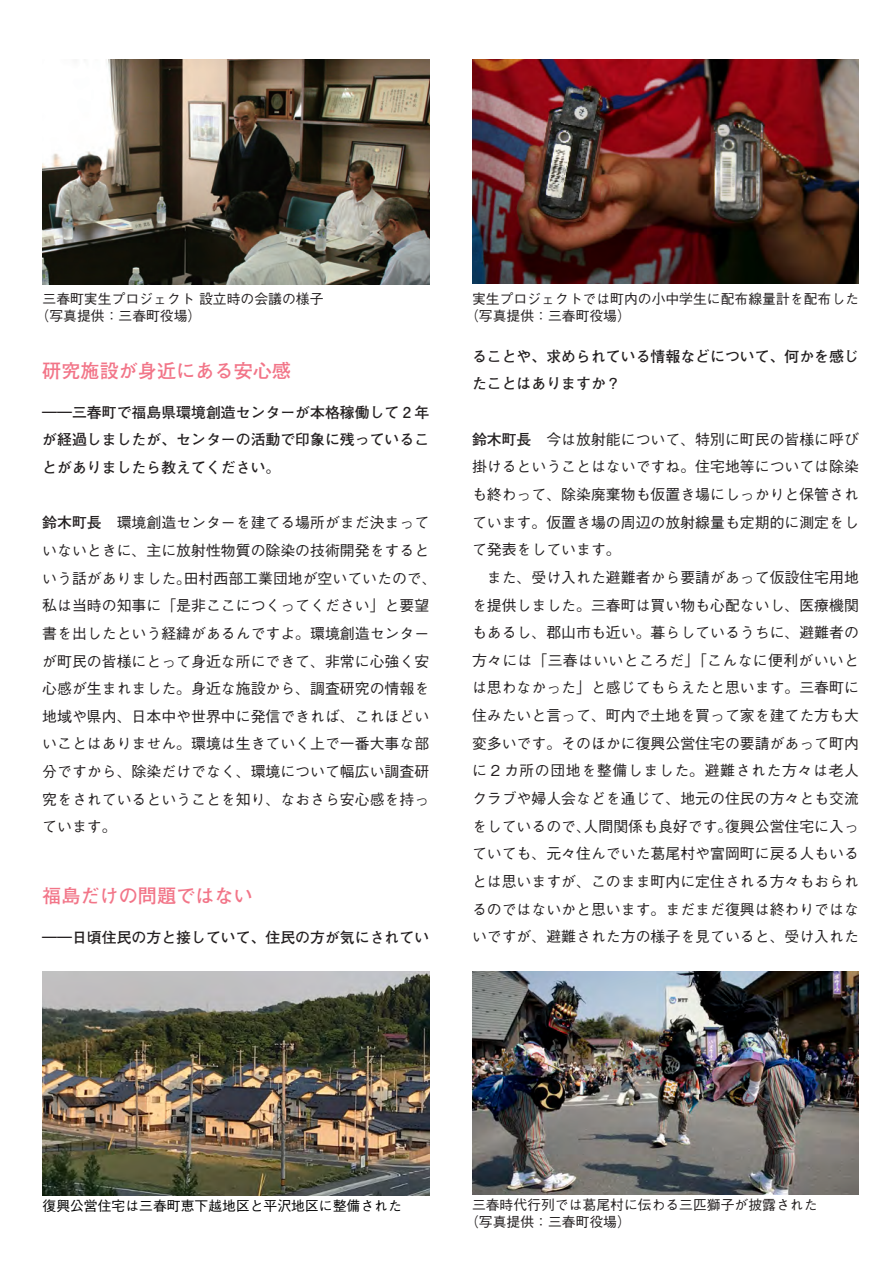
<style>
.page{position:relative;width:893px;height:1263px;background:#fff}
.page>*{position:absolute;margin:0;border:0;box-sizing:border-box;transform-origin:0 0}
.t1{font:700 19.2px "Futo Go B101 Pr 6 N";color:#f27588}
.t2{font:500 14.85px/27.6px "Gothic BBB Pr 6 N";color:#231f20;text-align:justify}
.t3{font:700 14.85px/27.6px "Futo Go B101 Pr 6 N";color:#231f20;text-align:justify}
.t4{font:500 13.8px/17px "Gothic BBB Pr 6 N";color:#231f20}
.t5{font:500 13.8px "Gothic BBB Pr 6 N";color:#030303}
.s1{font-family:"Futo Go B101 Pr 6 N";font-weight:700}
</style>
<div class="page">
<img style="left:43px;top:972px;width:386px;height:223px">
<img style="left:472px;top:972px;width:387px;height:223px">
<img style="left:472px;top:60px;width:387px;height:223px">
<img style="left:43px;top:60px;width:386px;height:224px">
<p class="t4" style="left:43px;top:290px;width:282px">三春町実生プロジェクト 設立時の会議の様子</p>
<p class="t4" style="left:36px;top:307px;width:167px">（写真提供：三春町役場）</p>
<p class="t1" style="left:42px;top:355px;width:250px">研究施設が身近にある安心感</p>
<p class="t3" style="left:42px;top:398px;width:388px">――三春町で福島県環境創造センターが本格稼働して 2 年が経過しましたが、センターの活動で印象に残っていることがありましたら教えてください。</p>
<p class="t2" style="left:42px;top:508px;width:396px;text-align:left"><span class="s1">鈴木町長</span>　環境創造センターを建てる場所がまだ決まっていないときに、主に放射性物質の除染の技術開発をするという話がありました。田村西部工業団地が空いていたので、私は当時の知事に「是非ここにつくってください」と要望書を出したという経緯があるんですよ。環境創造センターが町民の皆様にとって身近な所にできて、非常に心強く安心感が生まれました。身近な施設から、調査研究の情報を地域や県内、日本中や世界中に発信できれば、これほどいいことはありません。環境は生きていく上で一番大事な部分ですから、除染だけでなく、環境について幅広い調査研究をされているということを知り、なおさら安心感を持っています。</p>
<p class="t1" style="left:42px;top:880px;width:250px">福島だけの問題ではない　　</p>
<p class="t3" style="left:42px;top:923px;width:388px">――日頃住民の方と接していて、住民の方が気にされてい</p>
<p class="t4" style="left:465px;top:290px;width:395px;text-indent:7px">実生プロジェクトでは町内の小中学生に配布線量計を配布した（写真提供：三春町役場）</p>
<p class="t3" style="left:472px;top:342px;width:388px">ることや、求められている情報などについて、何かを感じたことはありますか？</p>
<p class="t2" style="left:472px;top:424px;width:388px"><span class="s1">鈴木町長</span>　今は放射能について、特別に町民の皆様に呼び掛けるということはないですね。住宅地等については除染も終わって、除染廃棄物も仮置き場にしっかりと保管されています。仮置き場の周辺の放射線量も定期的に測定をして発表をしています。</p>
<p class="t2" style="left:472px;top:563px;width:389px">　また、受け入れた避難者から要請があって仮設住宅用地を提供しました。三春町は買い物も心配ないし、医療機関もあるし、郡山市も近い。暮らしているうちに、避難者の方々には「三春はいいところだ」「こんなに便利がいいとは思わなかった」と感じてもらえたと思います。三春町に住みたいと言って、町内で土地を買って家を建てた方も大変多いです。そのほかに復興公営住宅の要請があって町内に 2 カ所の団地を整備しました。避難された方々は老人クラブや婦人会などを通じて、地元の住民の方々とも交流をしているので、人間関係も良好です。復興公営住宅に入っていても、元々住んでいた葛尾村や富岡町に戻る人もいるとは思いますが、このまま町内に定住される方々もおられるのではないかと思います。まだまだ復興は終わりではないですが、避難された方の様子を見ていると、受け入れた</p>
<p class="t5" style="left:43px;top:1195px;width:361px">復興公営住宅は三春町恵下越地区と平沢地区に整備された</p>
<p class="t4" style="left:472px;top:1195px;width:347px">三春時代行列では葛尾村に伝わる三匹獅子が披露された</p>
<p class="t4" style="left:465px;top:1212px;width:167px">（写真提供：三春町役場）</p>
</div>
